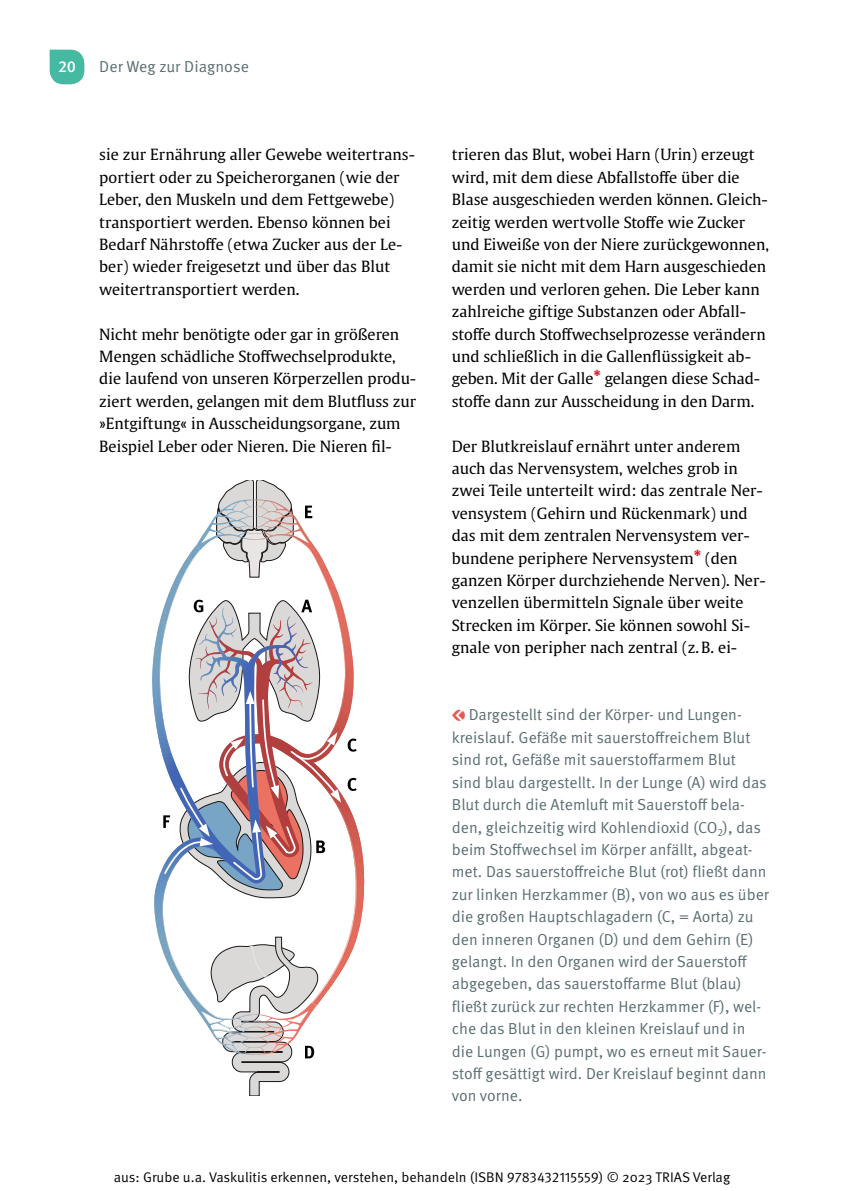
<style>
.page{position:relative;width:844px;height:1191px;background:#fff}
.page>*{position:absolute;margin:0;border:0;box-sizing:border-box;transform-origin:0 0}
.t1{font:15.92px/22.4px "Meta Pro Norm";color:#5a6d71}
.t2{font:500 15.92px "Meta Pro";color:#fff}
.t3{font:15.4px/22.4px "Thieme Gulliver 2011";color:#000}
.t4{font:14px "Meta Pro Norm";color:#000}
.t5{font:9.28px "Thieme Gulliver 2011";color:#d91c2b}
.s1{font-family:"MVS Buttons 2012";font-size:14.53px;color:#e95952}
</style>
<div class="page">
<img style="left:357px;top:828px;width:7px;height:109px">
<svg style="left:154px;top:480px;width:203px;height:615px"></svg>
<svg style="left:50px;top:50px;width:34px;height:34px"></svg>
<p class="t2" style="left:58px;top:55px;width:19px">20</p>
<p class="t1" style="left:99px;top:55px;width:151px">Der Weg zur Diagnose</p>
<p class="t3" style="left:99px;top:143px;width:317px">sie zur Ernährung aller Gewebe weitertrans&shy;portiert oder zu Speicherorganen (wie der Leber, den Muskeln und dem Fettgewebe) transportiert werden. Ebenso können bei Bedarf Nährstoffe (etwa Zucker aus der Le&shy;ber) wieder freigesetzt und über das Blut weitertransportiert werden.</p>
<p class="t3" style="left:99px;top:322px;width:318px">Nicht mehr benötigte oder gar in größeren Mengen schädliche Stoffwechselprodukte, die laufend von unseren Körperzellen produ&shy;ziert werden, gelangen mit dem Blutfluss zur »Entgiftung« in Ausscheidungsorgane, zum Beispiel Leber oder Nieren. Die Nieren fil-</p>
<p class="t3" style="left:451px;top:143px;width:318px">trieren das Blut, wobei Harn (Urin) erzeugt wird, mit dem diese Abfallstoffe über die Blase ausgeschieden werden können. Gleich&shy;zeitig werden wertvolle Stoffe wie Zucker und Eiweiße von der Niere zurückgewonnen, damit sie nicht mit dem Harn ausgeschieden werden und verloren gehen. Die Leber kann zahlreiche giftige Substanzen oder Abfall&shy;stoffe durch Stoffwechselprozesse verändern und schließlich in die Gallenflüssigkeit ab&shy;geben. Mit der Galle</p>
<p class="t5" style="left:593px;top:366px;width:9px">✱</p>
<p class="t3" style="left:451px;top:367px;width:310px;text-indent:153px">gelangen diese Schad&shy;stoffe dann zur Ausscheidung in den Darm.</p>
<p class="t3" style="left:451px;top:434px;width:312px">Der Blutkreislauf ernährt unter anderem auch das Nervensystem, welches grob in zwei Teile unterteilt wird: das zentrale Ner&shy;vensystem (Gehirn und Rückenmark) und das mit dem zentralen Nervensystem ver&shy;bundene periphere Nervensystem</p>
<p class="t5" style="left:693px;top:545px;width:9px">✱</p>
<p class="t3" style="left:451px;top:546px;width:315px;text-indent:253px">(den ganzen Körper durchziehende Nerven). Ner&shy;venzellen übermitteln Signale über weite Strecken im Körper. Sie können sowohl Si&shy;gnale von peripher nach zentral (z.B. ei-</p>
<p class="t1" style="left:451px;top:702px;width:319px"><span class="s1">Ó</span> Dargestellt sind der Körper- und Lungen&shy;kreislauf. Gefäße mit sauerstoffreichem Blut sind rot, Gefäße mit sauerstoffarmem Blut sind blau dargestellt. In der Lunge (A) wird das Blut durch die Atemluft mit Sauerstoff bela&shy;den, gleichzeitig wird Kohlendioxid (CO<sub>2</sub>), das beim Stoffwechsel im Körper anfällt, abgeat&shy;met. Das sauerstoffreiche Blut (rot) fließt dann zur linken Herzkammer (B), von wo aus es über die großen Hauptschlagadern (C, = Aorta) zu den inneren Organen (D) und dem Gehirn (E) gelangt. In den Organen wird der Sauerstoff abgegeben, das sauerstoffarme Blut (blau) fließt zurück zur rechten Herzkammer (F), wel&shy;che das Blut in den kleinen Kreislauf und in die Lungen (G) pumpt, wo es erneut mit Sauer&shy;stoff gesättigt wird. Der Kreislauf beginnt dann von vorne.</p>
<p class="t4" style="left:114px;top:1166px;width:618px">aus: Grube u.a. Vaskulitis erkennen, verstehen, behandeln (ISBN 9783432115559) © 2023 TRIAS Verlag</p>
</div>
